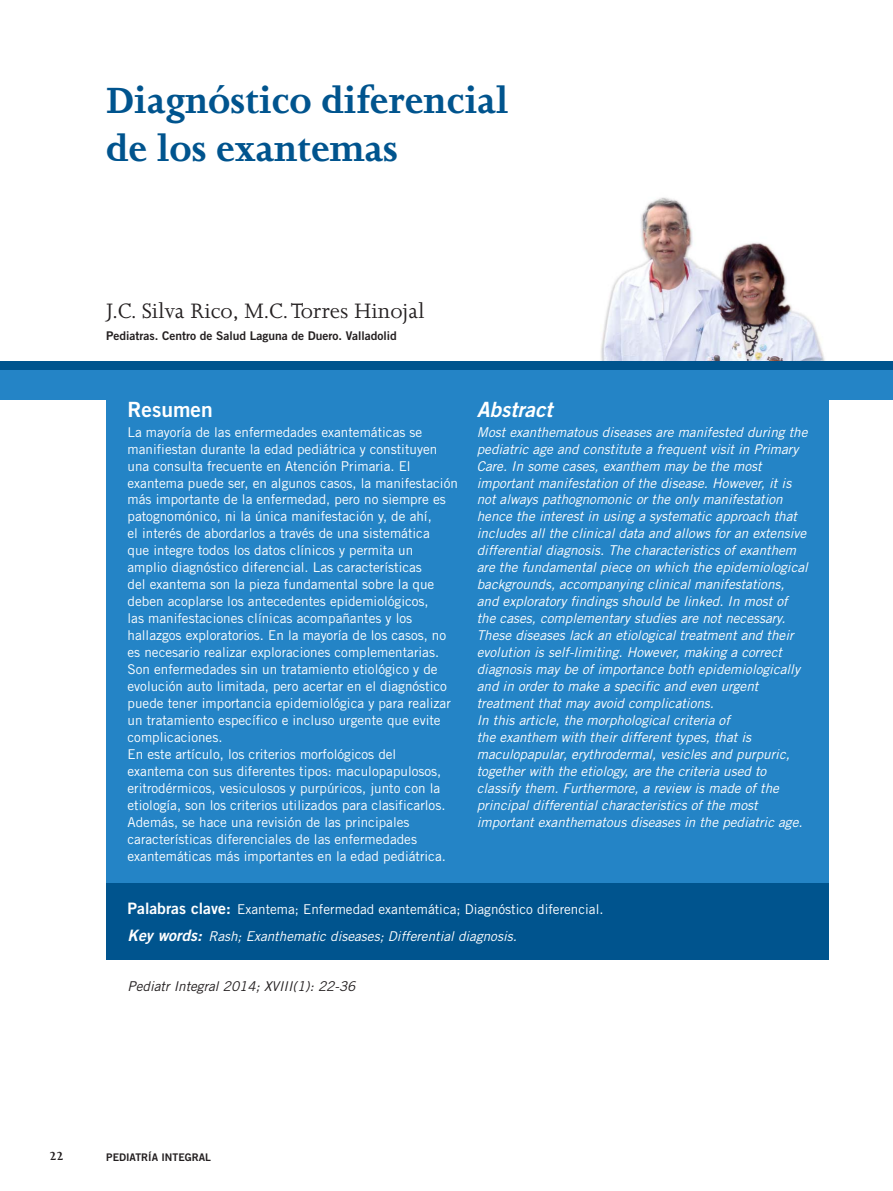
<style>
.page{position:relative;width:893px;height:1191px;background:#fff}
.page>*{position:absolute;margin:0;border:0;box-sizing:border-box;transform-origin:0 0}
.t1{font:700 42px/48px "Joanna MT Std";color:#00548e}
.t2{font:24px "Joanna MT Std";color:#231f20}
.t3{font:italic 21px "Trade Gothic Bold Two";color:#fff}
.t4{font:21px "Trade Gothic Bold Two";color:#fff}
.t5{font:13.5px/17px "Trade Gothic";color:#fff}
.t6{font:italic 13.5px/17px "Trade Gothic";color:#fff}
.t7{font:italic 13.5px "Trade Gothic";color:#231f20}
.t8{font:700 13.5px "Joanna MT Std";color:#231f20}
.t9{font:12px "Trade Gothic Bold Two";color:#231f20}
.t10{font:10.5px "Trade Gothic Bold Two";color:#231f20}
.s1{font-family:"Trade Gothic Bold Two";font-size:15.75px}
.s2{font-family:"Trade Gothic Bold Two";font-style:italic;font-size:15.75px}
.s3{font-style:italic}
</style>
<div class="page">
<img style="left:601px;top:197px;width:224px;height:164px">
<div style="left:106px;top:370px;width:723px;height:539px;background:#2484c6"></div>
<div style="left:0;top:370px;width:108px;height:30px;background:#2484c6"></div>
<div style="left:784px;top:370px;width:109px;height:30px;background:#2484c6"></div>
<div style="left:0;top:361px;width:893px;height:9px;background:#00548e"></div>
<div style="left:106px;top:883px;width:723px;height:76px;background:#00548e"></div>
<h1 class="t1" style="left:106px;top:79px;width:404px">Diagnóstico diferencial de los exantemas</h1>
<h2 class="t2" style="left:106px;top:301px;width:320px">J.C. Silva Rico, M.C. Torres Hinojal</h2>
<p class="t9" style="left:106px;top:332px;width:292px">Pediatras. Centro de Salud Laguna de Duero. Valladolid</p>
<h3 class="t4" style="left:128px;top:402px;width:87px">Resumen</h3>
<p class="t5" style="left:128px;top:425px;width:332px">La mayoría de las enfermedades exantemáticas se manifiestan durante la edad pediátrica y constituyen una consulta frecuente en Atención Primaria. El exantema puede ser, en algunos casos, la manifestación más importante de la enfermedad, pero no siempre es patognomónico, ni la única manifestación y, de ahí,<br>el interés de abordarlos a través de una sistemática<br>que integre todos los datos clínicos y permita un<br>amplio diagnóstico diferencial. Las características<br>del exantema son la pieza fundamental sobre la que deben acoplarse los antecedentes epidemiológicos,<br>las manifestaciones clínicas acompañantes y los hallazgos exploratorios. En la mayoría de los casos, no es necesario realizar exploraciones complementarias.<br>Son enfermedades sin un tratamiento etiológico y de evolución auto limitada, pero acertar en el diagnóstico puede tener importancia epidemiológica y para realizar un tratamiento específico e incluso urgente que evite complicaciones.<br>En este artículo, los criterios morfológicos del<br>exantema con sus diferentes tipos: maculopapulosos, eritrodérmicos, vesiculosos y purpúricos, junto con la etiología, son los criterios utilizados para clasificarlos.<br>Además, se hace una revisión de las principales características diferenciales de las enfermedades exantemáticas más importantes en la edad pediátrica.</p>
<h3 class="t3" style="left:477px;top:402px;width:77px">Abstract</h3>
<p class="t6" style="left:477px;top:425px;width:333px">Most exanthematous diseases are manifested during the pediatric age and constitute a frequent visit in Primary Care. In some cases, exanthem may be the most important manifestation of the disease. However, it is not always pathognomonic or the only manifestation hence the interest in using a systematic approach that includes all the clinical data and allows for an extensive differential diagnosis. The characteristics of exanthem are the fundamental piece on which the epidemiological backgrounds, accompanying clinical manifestations, and exploratory findings should be linked. In most of the cases, complementary studies are not necessary.<br>These diseases lack an etiological treatment and their evolution is self-limiting. However, making a correct diagnosis may be of importance both epidemiologically and in order to make a specific and even urgent treatment that may avoid complications.<br>In this article, the morphological criteria of<br>the exanthem with their different types, that is maculopapular, erythrodermal, vesicles and purpuric, together with the etiology, are the criteria used to classify them. Furthermore, a review is made of the principal differential characteristics of the most important exanthematous diseases in the pediatric age.</p>
<p class="t5" style="left:128px;top:898px;width:477px;line-height:26.5px"><span class="s1">Palabras clave:</span> Exantema; Enfermedad exantemática; Diagnóstico diferencial.<br><span class="s2">Key words:</span> <span class="s3">Rash; Exanthematic diseases; Differential diagnosis.</span></p>
<p class="t7" style="left:128px;top:981px;width:229px">Pediatr Integral 2014; XVIII(1): 22-36</p>
<p class="t8" style="left:49px;top:1150px;width:16px">22</p>
<p class="t10" style="left:106px;top:1153px;width:106px">PEDIATRÍA INTEGRAL</p>
</div>
